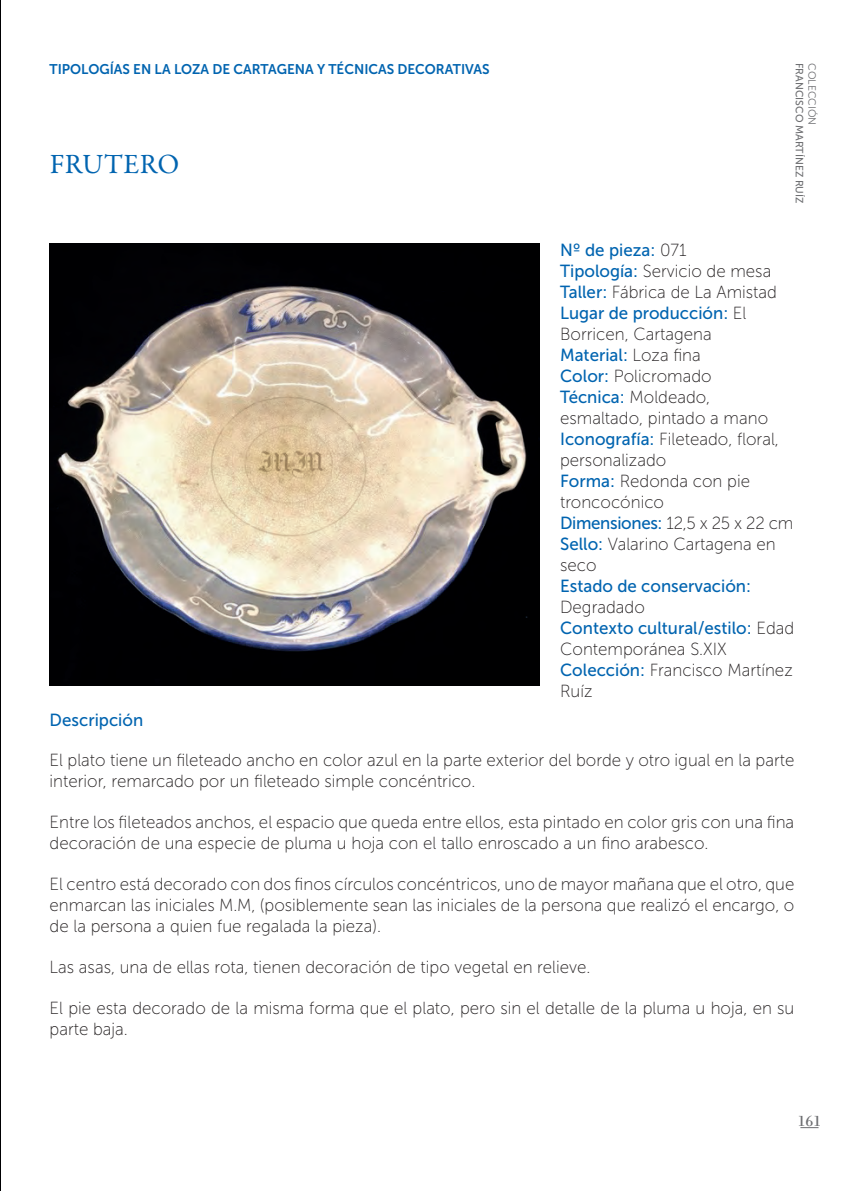
<style>
.page{position:relative;width:844px;height:1191px;background:#fff}
.page>*{position:absolute;margin:0;border:0;box-sizing:border-box;transform-origin:0 0}
.t1{font:28px "Garamond Premr Pro";letter-spacing:.01em;color:#0164b0}
.t2{font:17.5px/21px "Museo Sans 100";color:#231f20;scale:.96 1}
.t3{font:17.5px "Museo Sans 500";color:#0164b0;scale:.96 1}
.t4{font:17.5px "Museo Sans 500";letter-spacing:-.02em;color:#0164b0;scale:.96 1}
.t5{font:15.75px "Filosofia Unicase OT";color:#6c6d70}
.t6{font:14px "Museo Sans 700";color:#0164b0;scale:.96 1}
.t7{font:10.5px "Museo Sans 500";color:#6c6d70}
.t8{font:10.5px "Museo Sans 300";color:#6c6d70}
.s1{font-family:"Museo Sans 100";color:#231f20}
.s2{font-family:"Museo Sans 500";color:#0164b0}
</style>
<div class="page">
<img style="left:0;top:0;width:1px;height:1191px">
<img style="left:50px;top:243px;width:489px;height:442px">
<svg style="left:800px;top:1127px;width:18px;height:1px"></svg>
<p class="t6" style="left:50px;top:61px;width:459px">TIPOLOGÍAS EN LA LOZA DE CARTAGENA Y TÉCNICAS DECORATIVAS</p>
<h1 class="t1" style="left:50px;top:147px;width:131px">FRUTERO</h1>
<p class="t7" style="left:804px;top:63px;width:142px;rotate:90deg">FRANCISCO MARTÍNEZ RUÍZ</p>
<p class="t8" style="left:817px;top:63px;width:64px;rotate:90deg">COLECCIÓN</p>
<p class="t3" style="left:560px;top:240px;width:133px">Nº de pieza: <span class="s1">071</span></p>
<p class="t2" style="left:560px;top:260px;width:227px"><span class="s2">Tipología:</span> Servicio de mesa<br><span class="s2">Taller:</span> Fábrica de La Amistad</p>
<p class="t3" style="left:560px;top:303px;width:195px">Lugar de producción: <span class="s1">El</span></p>
<p class="t2" style="left:560px;top:323px;width:159px">Borricen, Cartagena</p>
<p class="t3" style="left:560px;top:345px;width:148px">Material: <span class="s1">Loza fina</span></p>
<p class="t2" style="left:560px;top:365px;width:229px"><span class="s2">Color:</span> Policromado<br><span class="s2">Técnica:</span> Moldeado, esmaltado, pintado a mano<br><span class="s2">Iconografía:</span> Fileteado, floral, personalizado<br><span class="s2">Forma:</span> Redonda con pie troncocónico</p>
<p class="t4" style="left:560px;top:513px;width:244px">Dimensiones: <span class="s1">12,5 x 25 x 22 cm</span></p>
<p class="t2" style="left:560px;top:533px;width:226px"><span class="s2">Sello:</span> Valarino Cartagena en seco</p>
<p class="t3" style="left:560px;top:576px;width:200px">Estado de conservación:</p>
<p class="t2" style="left:560px;top:596px;width:90px">Degradado</p>
<p class="t3" style="left:560px;top:618px;width:245px">Contexto cultural/estilo: <span class="s1">Edad</span></p>
<p class="t2" style="left:560px;top:638px;width:244px">Contemporánea S.XIX<br><span class="s2">Colección:</span> Francisco Martínez<br>Ruíz</p>
<p class="t3" style="left:50px;top:710px;width:99px">Descripción</p>
<p class="t2" style="left:50px;top:750px;width:777px">El plato tiene un fileteado ancho en color azul en la parte exterior del borde y otro igual en la parte interior, remarcado por un fileteado simple concéntrico.</p>
<p class="t2" style="left:50px;top:812px;width:777px">Entre los fileteados anchos, el espacio que queda entre ellos, esta pintado en color gris con una fina decoración de una especie de pluma u hoja con el tallo enroscado a un fino arabesco.</p>
<p class="t2" style="left:50px;top:874px;width:777px;text-align:justify">El centro está decorado con dos finos círculos concéntricos, uno de mayor mañana que el otro, que enmarcan las iniciales M.M, (posiblemente sean las iniciales de la persona que realizó el encargo, o de la persona a quien fue regalada la pieza).</p>
<p class="t2" style="left:50px;top:956px;width:564px">Las asas, una de ellas rota, tienen decoración de tipo vegetal en relieve.</p>
<p class="t2" style="left:50px;top:997px;width:777px">El pie esta decorado de la misma forma que el plato, pero sin el detalle de la pluma u hoja, en su parte baja.</p>
<p class="t5" style="left:797px;top:1111px;width:24px">161</p>
</div>
